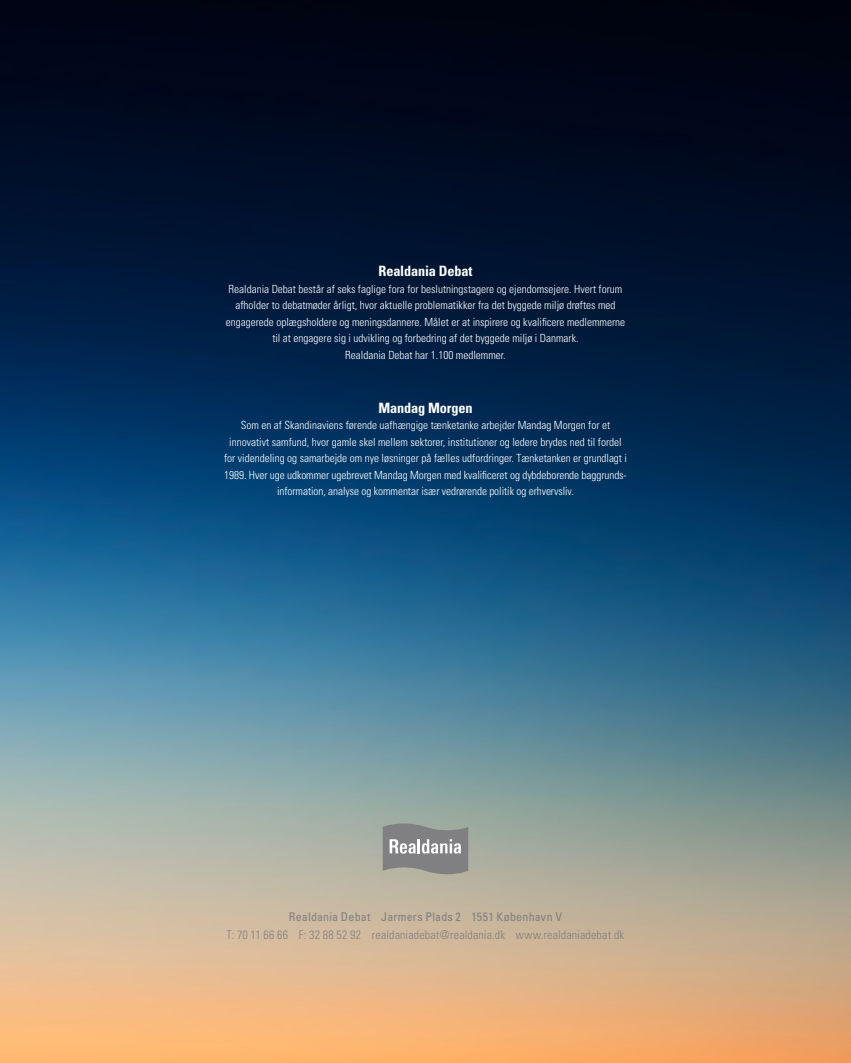
<style>
.page{position:relative;width:851px;height:1063px;background:#fff}
.page>*{position:absolute;margin:0;border:0;box-sizing:border-box;transform-origin:0 0}
.Intro_brødtekst{font:700 condensed 14.25px "Univers";letter-spacing:-.01em;color:#fff}
.t1{font:300 condensed 12px "Univers";letter-spacing:.015em;color:#808083}
.t2{font:condensed 12px "Univers";letter-spacing:.015em;color:#808083}
.Intro_brødtekst-2{font:300 condensed 11.25px/16.5px "Univers";color:#fff;text-align:center}
</style>
<div class="page">
<img style="left:0;top:0;width:850px;height:1063px">
<svg style="left:382px;top:819px;width:86px;height:60px;background:#979896"></svg>
<p class="Intro_brødtekst" style="left:378px;top:262px;width:95px">Realdania Debat</p>
<p class="Intro_brødtekst-2" style="left:226px;top:280px;width:401px">Realdania Debat består af seks faglige fora for beslutningstagere og ejendomsejere. Hvert forum afholder to debatmøder årligt, hvor aktuelle problematikker fra det byggede miljø drøftes med engagerede oplægsholdere og meningsdannere. Målet er at inspirere og kvalificere medlemmerne til at engagere sig i udvikling og forbedring af det byggede miljø i Danmark.</p>
<p class="Intro_brødtekst-2" style="left:345px;top:346px;width:162px">Realdania Debat har 1.100 medlemmer.</p>
<p class="Intro_brødtekst" style="left:378px;top:399px;width:96px">Mandag Morgen</p>
<p class="Intro_brødtekst-2" style="left:241px;top:417px;width:371px">Som en af Skandinaviens førende uafhængige tænketanke arbejder Mandag Morgen for et</p>
<p class="Intro_brødtekst-2" style="left:224px;top:433px;width:404px">innovativt samfund, hvor gamle skel mellem sektorer, institutioner og ledere brydes ned til fordel for videndeling og samarbejde om nye løsninger på fælles udfordringer. Tænketanken er grundlagt i 1989. Hver uge udkommer ugebrevet Mandag Morgen med kvalificeret og dybdeborende baggrunds&shy;information, analyse og kommentar især vedrørende politik og erhvervsliv.</p>
<p class="t2" style="left:289px;top:909px;width:275px">Realdania Debat Jarmers Plads 2 1551 København V</p>
<p class="t1" style="left:226px;top:927px;width:399px">T: 70 11 66 66 F: 32 88 52 92 realdaniadebat@realdania.dk www.realdaniadebat.dk</p>
</div>
